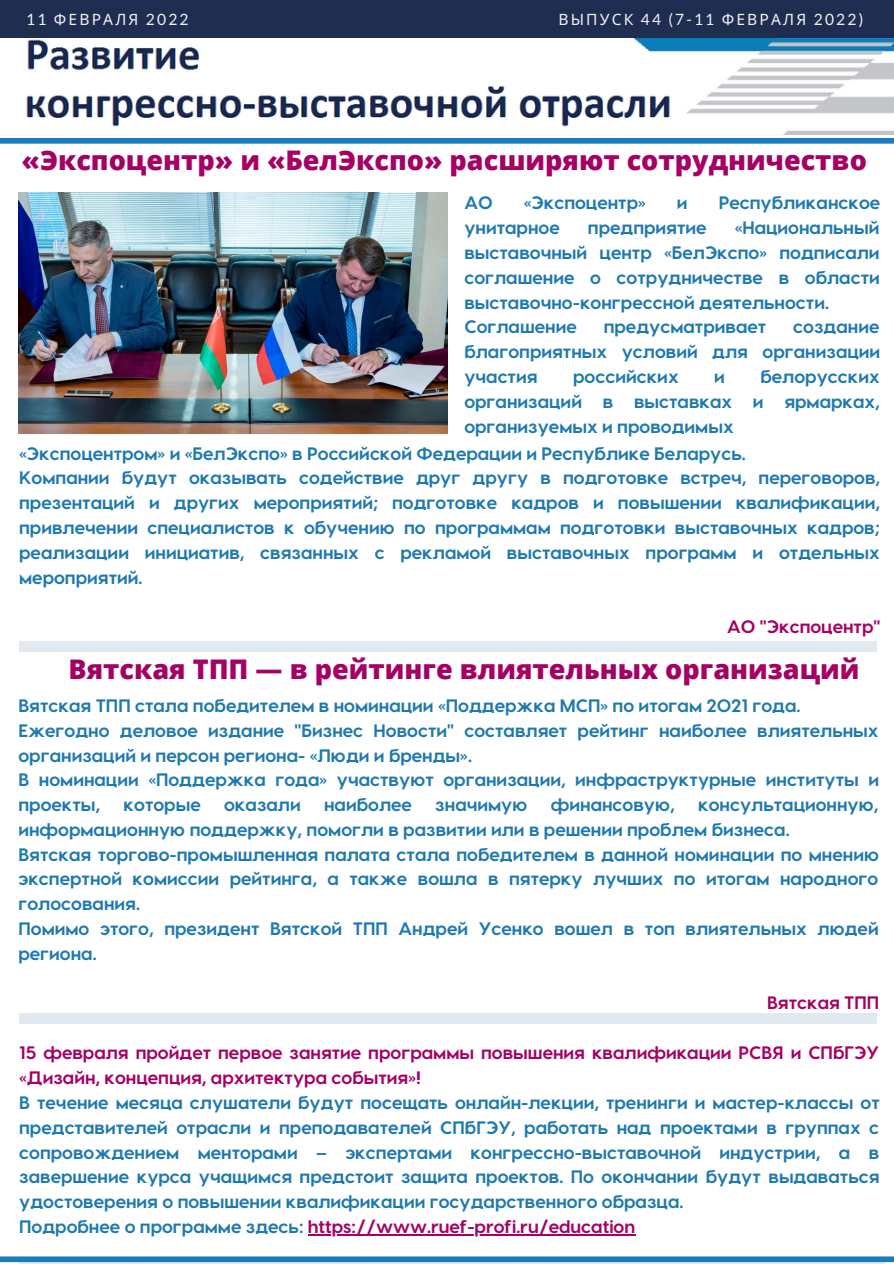
<style>
.page{position:relative;width:894px;height:1264px;background:#fff}
.page>*{position:absolute;margin:0;border:0;box-sizing:border-box;transform-origin:0 0}
.t1{font:800 27px "Open Sans";color:#a50064}
.t2{font:700 18px/24.8px "Visby CF";color:#1e79ae;text-align:justify}
.t3{font:700 18px/24.8px "Visby CF";color:#a50064}
.t4{font:15.6px "Noto Sans";letter-spacing:.14em;color:#f2f2f2}
.s1{font-family:"Lato"}
.s2{color:#1e79ae}
</style>
<div class="page">
<div style="left:0;top:0;width:893px;height:38px;background:#1e2d50"></div>
<svg style="left:20px;top:1261px;width:864px;height:2px;background:#73acd2"></svg>
<div style="left:0;top:1256px;width:893px;height:5px;background:#1b7bbb"></div>
<div style="left:19px;top:642px;width:857px;height:10px;background:#e0e8f0"></div>
<div style="left:0;top:138px;width:893px;height:6px;background:#1b7bbb"></div>
<img style="left:26px;top:38px;width:867px;height:97px">
<img style="left:18px;top:192px;width:429px;height:241px">
<div style="left:19px;top:1013px;width:857px;height:10px;background:#e0e8f0"></div>
<hr style="left:308px;top:1233px;width:327px;height:2px;background:#a50064">
<p class="t4" style="left:26px;top:8px;width:164px"><span class="s1">11</span> ФЕВРАЛЯ <span class="s1">2022</span></p>
<p class="t4" style="left:558px;top:8px;width:306px">ВЫПУСК <span class="s1">44 (7-11</span> ФЕВРАЛЯ <span class="s1">2022)</span></p>
<p class="t1" style="left:22px;top:141px;width:846px">«Экспоцентр» и «БелЭкспо» расширяют сотрудничество</p>
<p class="t2" style="left:464px;top:190px;width:30px">АО</p>
<p class="t2" style="left:523px;top:190px;width:124px">«Экспоцентр»</p>
<p class="t2" style="left:676px;top:190px;width:12px">и</p>
<p class="t2" style="left:718px;top:190px;width:163px">Республиканское</p>
<p class="t2" style="left:464px;top:214px;width:97px">унитарное</p>
<p class="t2" style="left:587px;top:214px;width:120px">предприятие</p>
<p class="t2" style="left:464px;top:214px;width:417px;text-indent:270px">«Национальный выставочный центр «БелЭкспо» подписали соглашение о сотрудничестве в области выставочно-конгрессной деятельности.</p>
<p class="t2" style="left:464px;top:313px;width:114px">Соглашение</p>
<p class="t2" style="left:603px;top:313px;width:164px">предусматривает</p>
<p class="t2" style="left:464px;top:313px;width:417px;text-indent:329px">создание благоприятных условий для организации участия</p>
<p class="t2" style="left:573px;top:363px;width:107px">российских</p>
<p class="t2" style="left:714px;top:363px;width:12px">и</p>
<p class="t2" style="left:464px;top:363px;width:417px;text-indent:296px">белорусских организаций в выставках и ярмарках, организуемых и проводимых</p>
<p class="t2" style="left:19px;top:440px;width:727px">«Экспоцентром» и «БелЭкспо» в Российской Федерации и Республике Беларусь.</p>
<p class="t2" style="left:19px;top:464px;width:862px">Компании будут оказывать содействие друг другу в подготовке встреч, переговоров, презентаций и других мероприятий; подготовке кадров и повышении квалификации, привлечении специалистов к обучению по программам подготовки выставочных кадров; реализации инициатив, связанных с рекламой выставочных программ и отдельных мероприятий.</p>
<p class="t3" style="left:727px;top:613px;width:155px">АО "Экспоцентр"</p>
<p class="t1" style="left:69px;top:649px;width:792px">Вятская ТПП — в рейтинге влиятельных организаций</p>
<p class="t2" style="left:18px;top:692px;width:783px">Вятская ТПП стала победителем в номинации «Поддержка МСП» по итогам 2021 года.</p>
<p class="t2" style="left:18px;top:717px;width:861px">Ежегодно деловое издание "Бизнес Новости" составляет рейтинг наиболее влиятельных организаций и персон региона- «Люди и бренды».</p>
<p class="t2" style="left:18px;top:766px;width:861px">В номинации «Поддержка года» участвуют организации, инфраструктурные институты и проекты,</p>
<p class="t2" style="left:123px;top:791px;width:79px">которые</p>
<p class="t2" style="left:224px;top:791px;width:78px">оказали</p>
<p class="t2" style="left:324px;top:791px;width:89px">наиболее</p>
<p class="t2" style="left:435px;top:791px;width:94px">значимую</p>
<p class="t2" style="left:550px;top:791px;width:125px">финансовую,</p>
<p class="t2" style="left:18px;top:791px;width:861px;text-indent:679px">консультационную, информационную поддержку, помогли в развитии или в решении проблем бизнеса.</p>
<p class="t2" style="left:18px;top:841px;width:861px">Вятская торгово-промышленная палата стала победителем в данной номинации по мнению экспертной комиссии рейтинга, а также вошла в пятерку лучших по итогам народного голосования.</p>
<p class="t2" style="left:18px;top:915px;width:861px">Помимо этого, президент Вятской ТПП Андрей Усенко вошел в топ влиятельных людей региона.</p>
<p class="t3" style="left:766px;top:989px;width:114px">Вятская ТПП</p>
<p class="t3" style="left:19px;top:1039px;width:861px">15 февраля пройдет первое занятие программы повышения квалификации РСВЯ и СПбГЭУ «Дизайн, концепция, архитектура события»!</p>
<p class="t2" style="left:19px;top:1089px;width:861px">В течение месяца слушатели будут посещать онлайн-лекции, тренинги и мастер-классы от представителей отрасли и преподавателей СПбГЭУ, работать над проектами в группах с сопровождением менторами – экспертами конгрессно-выставочной индустрии, а в завершение курса учащимся предстоит защита проектов. По окончании будут выдаваться удостоверения о повышении квалификации государственного образца.</p>
<p class="t3" style="left:19px;top:1213px;width:617px"><span class="s2">Подробнее о программе здесь:</span> https://www.ruef-profi.ru/education</p>
</div>
